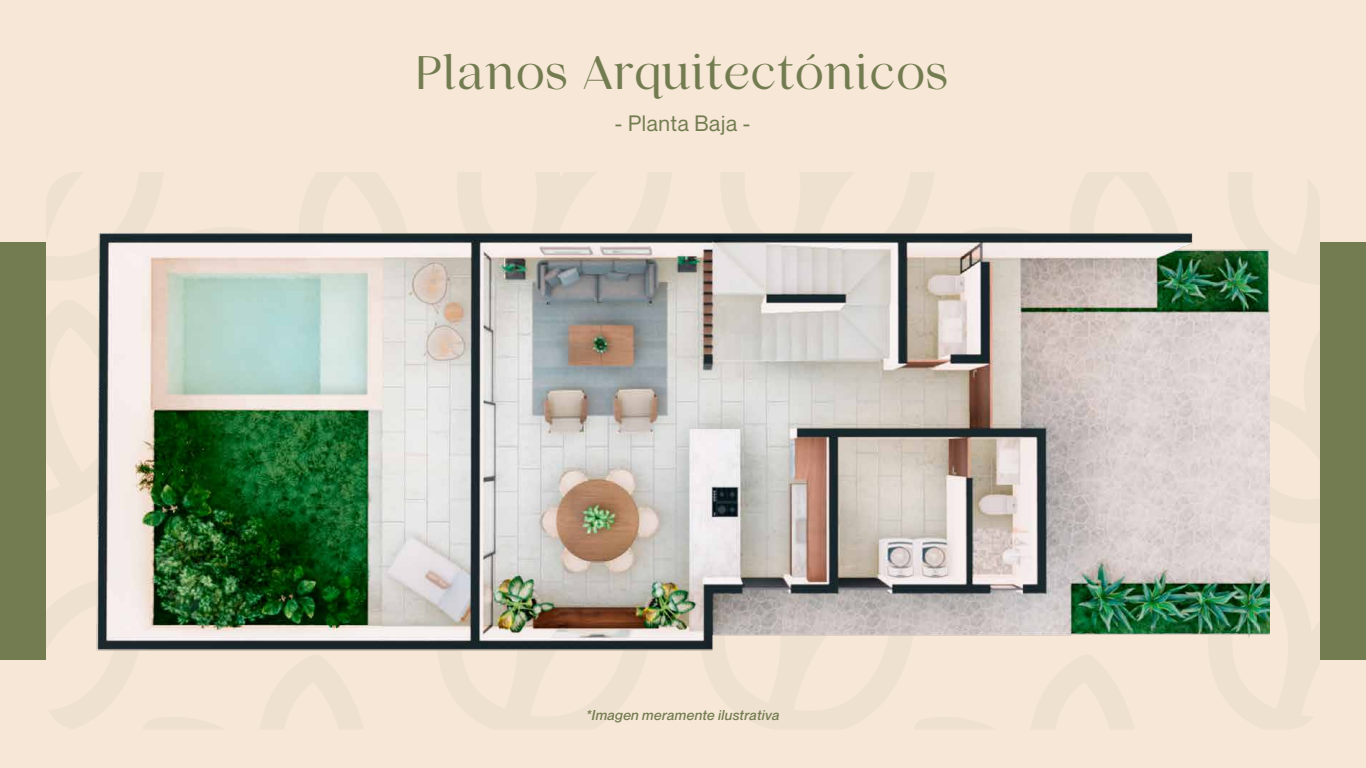
<style>
.page{position:relative;width:1366px;height:768px;background:#f6e7d6}
.page>*{position:absolute;margin:0;border:0;box-sizing:border-box;transform-origin:0 0}
.t1{font:47px "Nelphim";letter-spacing:.03em;color:#737c51}
.t2{font:21.8px "Neue Montreal";letter-spacing:.03em;color:#737c51}
.t3{font:italic 500 14px "Neue Montreal";letter-spacing:.03em;color:#737c51}
</style>
<div class="page">
<div style="left:0;top:242px;width:1366px;height:417px;background:#737c51"></div>
<div style="left:46px;top:242px;width:626px;height:417px;background:#f6e7d6"></div>
<div style="left:681px;top:242px;width:639px;height:417px;background:#f6e7d6"></div>
<img style="left:96px;top:233px;width:1174px;height:418px">
<h1 class="t1" style="left:417px;top:45px;width:533px">Planos Arquitectónicos</h1>
<h2 class="t2" style="left:615px;top:110px;width:137px">- Planta Baja -</h2>
<p class="t3" style="left:586px;top:707px;width:195px">*Imagen meramente ilustrativa</p>
</div>
